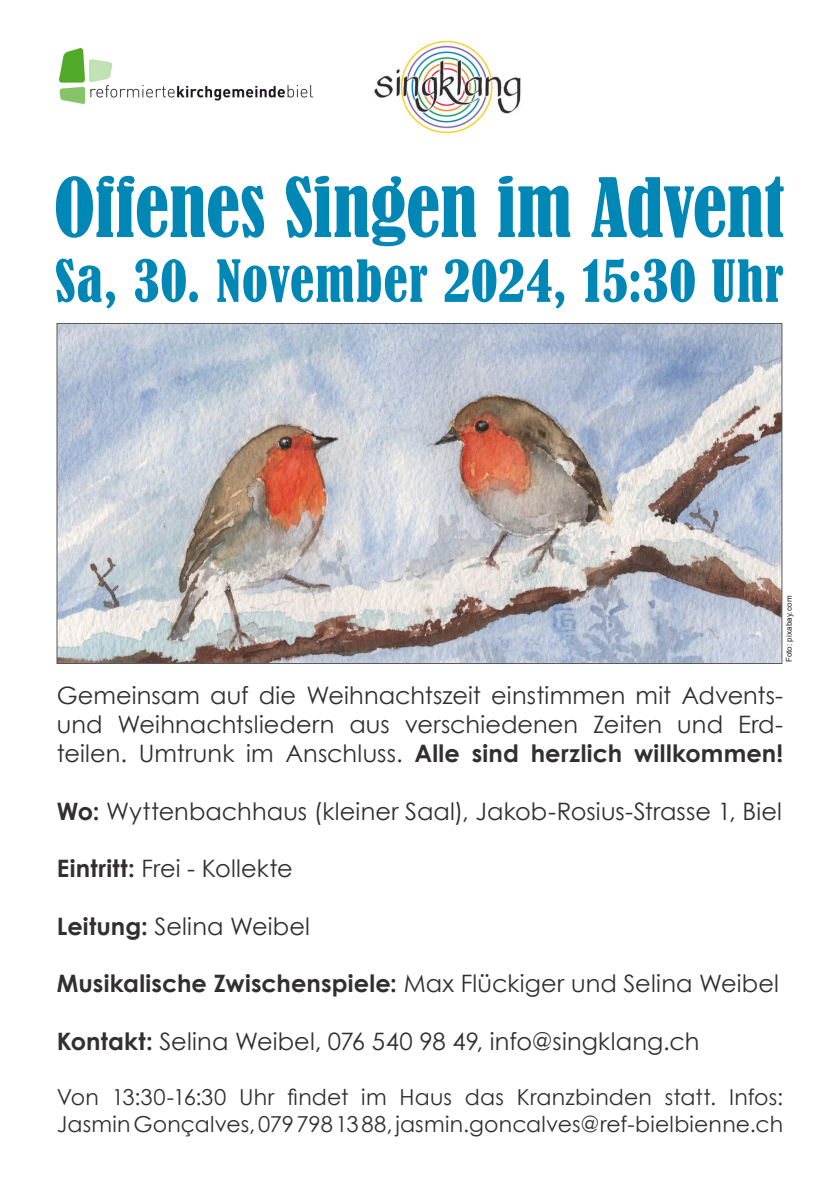
<style>
.page{position:relative;width:840px;height:1191px;background:#fff}
.page>*{position:absolute;margin:0;border:0;box-sizing:border-box;transform-origin:0 0}
.t1{font:condensed 76px "Bernard";letter-spacing:-.005em;color:#0087b6}
.t2{font:condensed 54px "Bernard";letter-spacing:.02em;color:#0087b6}
.t3{font:24px/28.8px "Century Gothic";letter-spacing:.005em;color:#312f30;text-align:justify}
.t4{font:700 24px "Century Gothic";letter-spacing:.005em;color:#312f30}
.t5{font:22px "Century Gothic";letter-spacing:.01em;color:#312f30}
.t6{font:8px "Arial";letter-spacing:.02em;color:#231f20}
.s1{font-weight:700}
.s2{font-weight:400}
</style>
<div class="page">
<img style="left:59px;top:48px;width:255px;height:56px">
<img style="left:374px;top:40px;width:147px;height:94px">
<img style="left:59px;top:325px;width:720px;height:337px">
<p class="t1" style="left:54px;top:164px;width:732px">Offenes Singen im Advent</p>
<p class="t2" style="left:55px;top:250px;width:729px">Sa, 30. November 2024, 15:30 Uhr</p>
<p class="t6" style="left:783px;top:662px;width:68px;rotate:-90deg">Foto: pixabay.com</p>
<p class="t3" style="left:57px;top:681px;width:727px">Gemeinsam auf die Weihnachtszeit einstimmen mit Advents&shy;und Weihnachtsliedern aus verschiedenen Zeiten und Erd&shy;teilen. Umtrunk im Anschluss. <span class="s1">Alle sind herzlich willkommen!</span></p>
<p class="t3" style="left:57px;top:796px;width:726px"><span class="s1">Wo:</span> Wyttenbachhaus (kleiner Saal), Jakob-Rosius-Strasse 1, Biel</p>
<p class="t3" style="left:57px;top:853px;width:237px"><span class="s1">Eintritt:</span> Frei - Kollekte</p>
<p class="t3" style="left:57px;top:911px;width:254px"><span class="s1">Leitung:</span> Selina Weibel</p>
<p class="t4" style="left:57px;top:965px;width:723px">Musikalische Zwischenspiele: <span class="s2">Max Flückiger und Selina Weibel</span></p>
<p class="t3" style="left:57px;top:1026px;width:643px"><span class="s1">Kontakt:</span> Selina Weibel, 076 540 98 49, info@singklang.ch</p>
<p class="t5" style="left:57px;top:1081px;width:727px">Von 13:30-16:30 Uhr findet im Haus das Kranzbinden statt. Infos:</p>
<p class="t5" style="left:57px;top:1108px;width:727px">Jasmin Gonçalves, 079 798 13 88, jasmin.goncalves@ref-bielbienne.ch</p>
</div>
